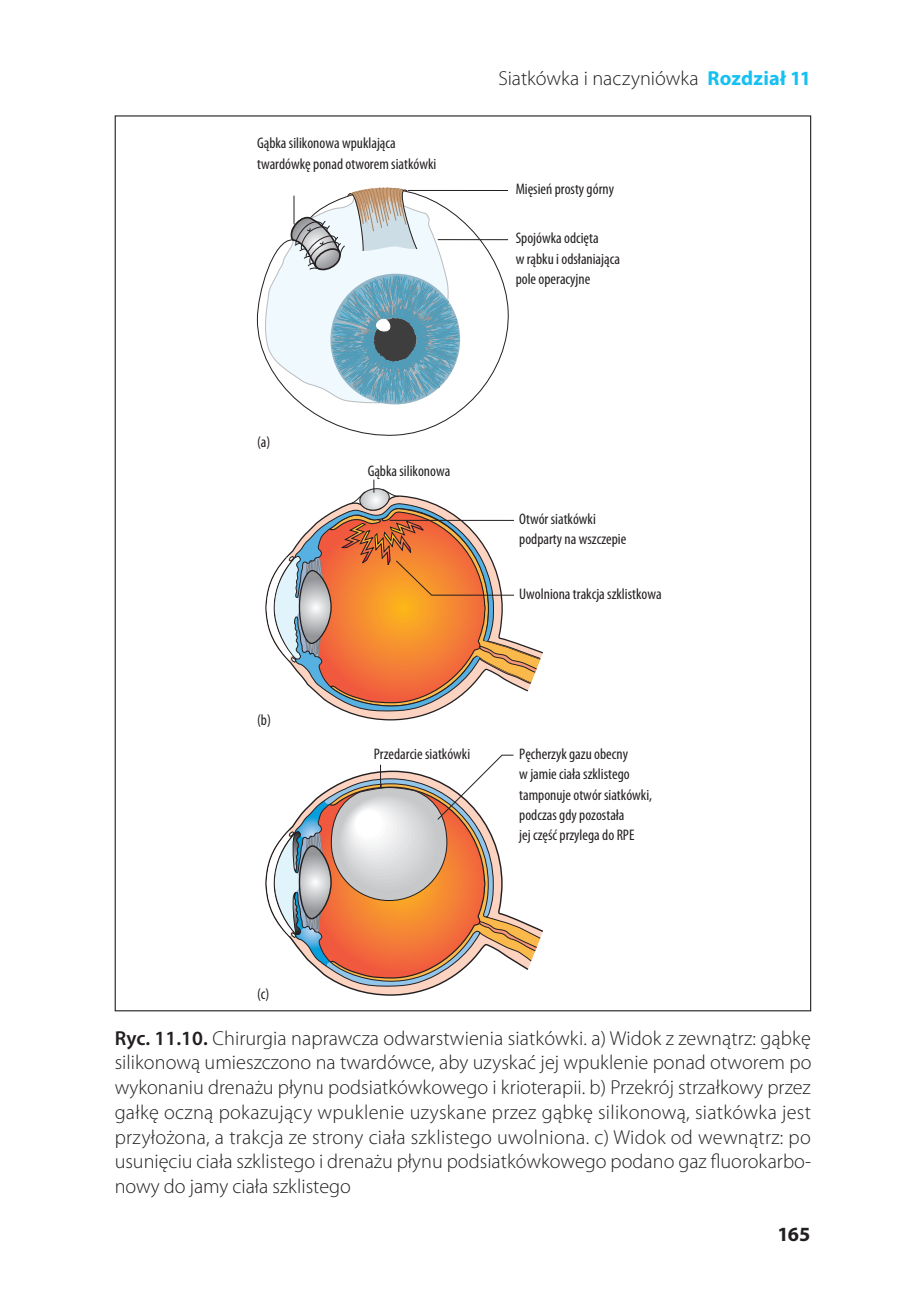
<style>
.page{position:relative;width:903px;height:1307px;background:#fff}
.page>*{position:absolute;margin:0;border:0;box-sizing:border-box;transform-origin:0 0}
.ryc{font:300 20.25px/24.8px "Myriad Pro";color:#231f20;text-align:justify}
.t1{font:700 20.25px "Myriad Pro";color:#231f20}
.t2{font:condensed 15.3px/20.5px "Myriad Pro";color:#231f20}
.s1{font-weight:700;color:#15c0f2}
.s2{font-weight:600}
</style>
<div class="page">
<svg style="left:264px;top:187px;width:279px;height:809px"></svg>
<p class="t2" style="left:257px;top:133px;width:181px">Gąbka silikonowa wpuklająca twardówkę ponad otworem siatkówki</p>
<p class="ryc" style="left:498px;top:67px;width:314px">Siatkówka i naczyniówka <span class="s1">Rozdział 11</span></p>
<p class="t2" style="left:515px;top:178px;width:100px">Mięsień prosty górny</p>
<p class="t2" style="left:515px;top:228px;width:106px">Spojówka odcięta<br>w rąbku i odsłaniająca pole operacyjne</p>
<p class="t2" style="left:257px;top:431px;width:15px">(a)</p>
<p class="t2" style="left:257px;top:709px;width:15px">(b)</p>
<p class="t2" style="left:368px;top:460px;width:84px">Gąbka silikonowa</p>
<p class="t2" style="left:519px;top:508px;width:109px">Otwór siatkówki podparty na wszczepie</p>
<p class="t2" style="left:519px;top:583px;width:144px">Uwolniona trakcja szklistkowa</p>
<p class="t2" style="left:257px;top:983px;width:14px">(c)</p>
<p class="t2" style="left:374px;top:743px;width:98px">Przedarcie siatkówki</p>
<p class="t2" style="left:519px;top:742px;width:134px">Pęcherzyk gazu obecny<br>w jamie ciała szklistego tamponuje otwór siatkówki, podczas gdy pozostała<br>jej część przylega do RPE</p>
<p class="ryc" style="left:115px;top:1025px;width:698px"><span class="s2">Ryc. 11.10.</span> Chirurgia naprawcza odwarstwienia siatkówki. a) Widok z zewnątrz: gąbkę silikonową umieszczono na twardówce, aby uzyskać jej wpuklenie ponad otworem po wykonaniu drenażu płynu podsiatkówkowego i krioterapii. b) Przekrój strzałkowy przez gałkę oczną pokazujący wpuklenie uzyskane przez gąbkę silikonową, siatkówka jest przyłożona, a trakcja ze strony ciała szklistego uwolniona. c) Widok od wewnątrz: po usunięciu ciała szklistego i drenażu płynu podsiatkówkowego podano gaz fluorokarbo&shy;nowy do jamy ciała szklistego</p>
<p class="t1" style="left:777px;top:1220px;width:34px">165</p>
</div>
